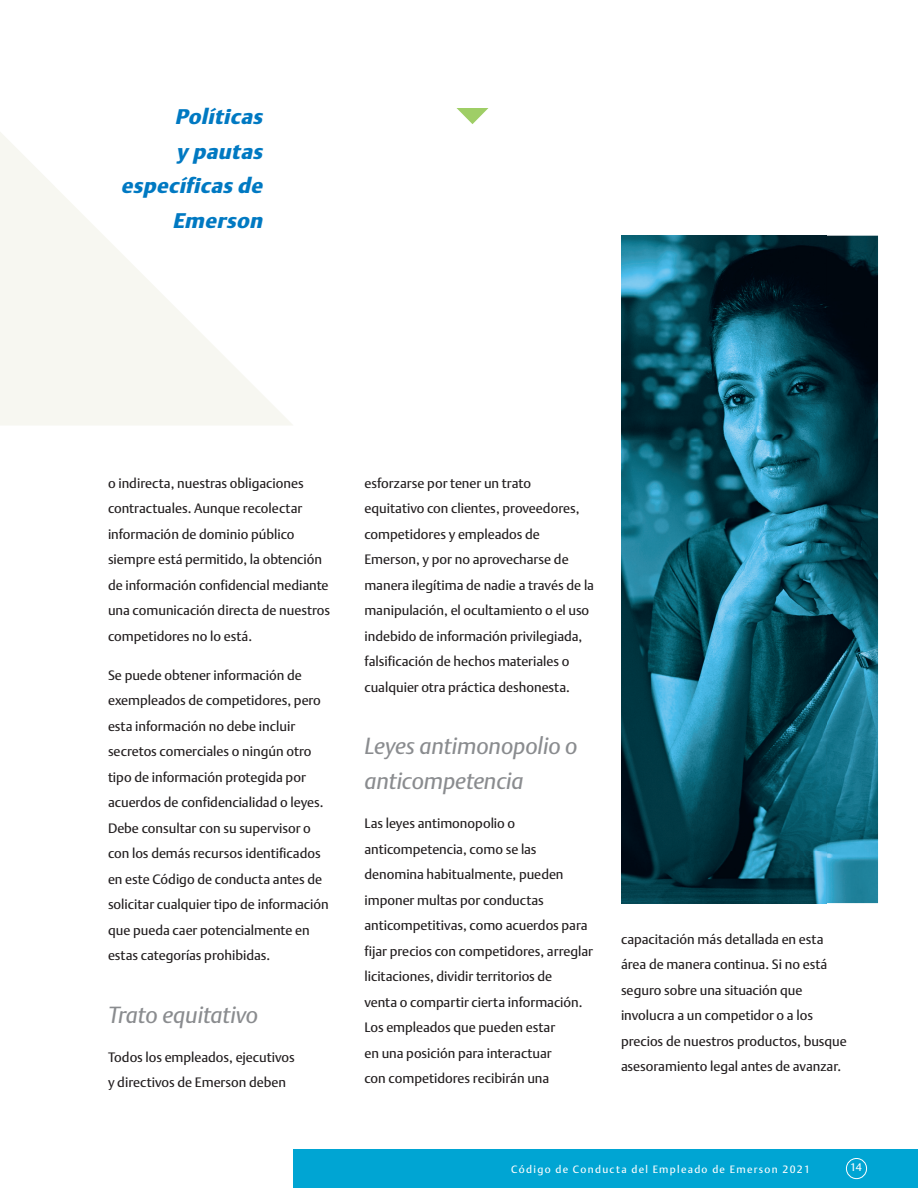
<style>
.page{position:relative;width:918px;height:1188px;background:#fff}
.page>*{position:absolute;margin:0;border:0;box-sizing:border-box;transform-origin:0 0}
.t1{font:italic 23.1px/35.2px "DTL Argo ST";letter-spacing:-.005em;color:#8a8c8f}
.t2{font:italic 900 21px/34.5px "DTL Argo ST";color:#0079c2;text-align:right}
.t3{font:13.5px/25.5px "DTL Argo T";color:#231f20}
.t4{font:10.8px "DTL Argo T";color:#fff}
.t5{font:10.5px "DTL Argo T";letter-spacing:.125em;color:#fff}
</style>
<div class="page">
<svg style="left:457px;top:108px;width:31px;height:16px"></svg>
<div style="left:294px;top:1149px;width:624px;height:39px;background:#00a5d3"></div>
<div style="left:846px;top:1158px;width:21px;height:21px;border:1px solid #fff;border-radius:50%"></div>
<svg style="left:621px;top:236px;width:257px;height:667px;background:#105366"></svg>
<svg style="left:0;top:132px;width:292px;height:293px;fill:#f7f7f2"></svg>
<h2 class="t2" style="left:121px;top:99px;width:148px">Políticas<br>y pautas específicas de<br>Emerson</h2>
<p class="t3" style="left:108px;top:470px;width:224px">o indirecta, nuestras obligaciones contractuales. Aunque recolectar información de dominio público siempre está permitido, la obtención de información confidencial mediante una comunicación directa de nuestros competidores no lo está.</p>
<p class="t3" style="left:108px;top:662px;width:222px">Se puede obtener información de exempleados de competidores, pero esta información no debe incluir secretos comerciales o ningún otro tipo de información protegida por acuerdos de confidencialidad o leyes.<br>Debe consultar con su supervisor o con los demás recursos identificados en este Código de conducta antes de solicitar cualquier tipo de información que pueda caer potencialmente en estas categorías prohibidas.</p>
<h1 class="t1" style="left:108px;top:997px;width:152px">Trato equitativo</h1>
<p class="t3" style="left:108px;top:1044px;width:188px">Todos los empleados, ejecutivos y directivos de Emerson deben</p>
<p class="t3" style="left:364px;top:470px;width:231px">esforzarse por tener un trato equitativo con clientes, proveedores, competidores y empleados de Emerson, y por no aprovecharse de manera ilegítima de nadie a través de la manipulación, el ocultamiento o el uso indebido de información privilegiada, falsificación de hechos materiales o cualquier otra práctica deshonesta.</p>
<h1 class="t1" style="left:364px;top:728px;width:215px">Leyes antimonopolio o anticompetencia</h1>
<p class="t3" style="left:364px;top:811px;width:230px">Las leyes antimonopolio o anticompetencia, como se las denomina habitualmente, pueden imponer multas por conductas anticompetitivas, como acuerdos para fijar precios con competidores, arreglar licitaciones, dividir territorios de<br>venta o compartir cierta información.<br>Los empleados que pueden estar<br>en una posición para interactuar<br>con competidores recibirán una</p>
<p class="t3" style="left:621px;top:926px;width:227px">capacitación más detallada en esta área de manera continua. Si no está seguro sobre una situación que involucra a un competidor o a los precios de nuestros productos, busque asesoramiento legal antes de avanzar.</p>
<p class="t5" style="left:511px;top:1163px;width:300px">Código de Conducta del Empleado de Emerson 2021</p>
<p class="t4" style="left:850px;top:1161px;width:13px">14</p>
</div>
